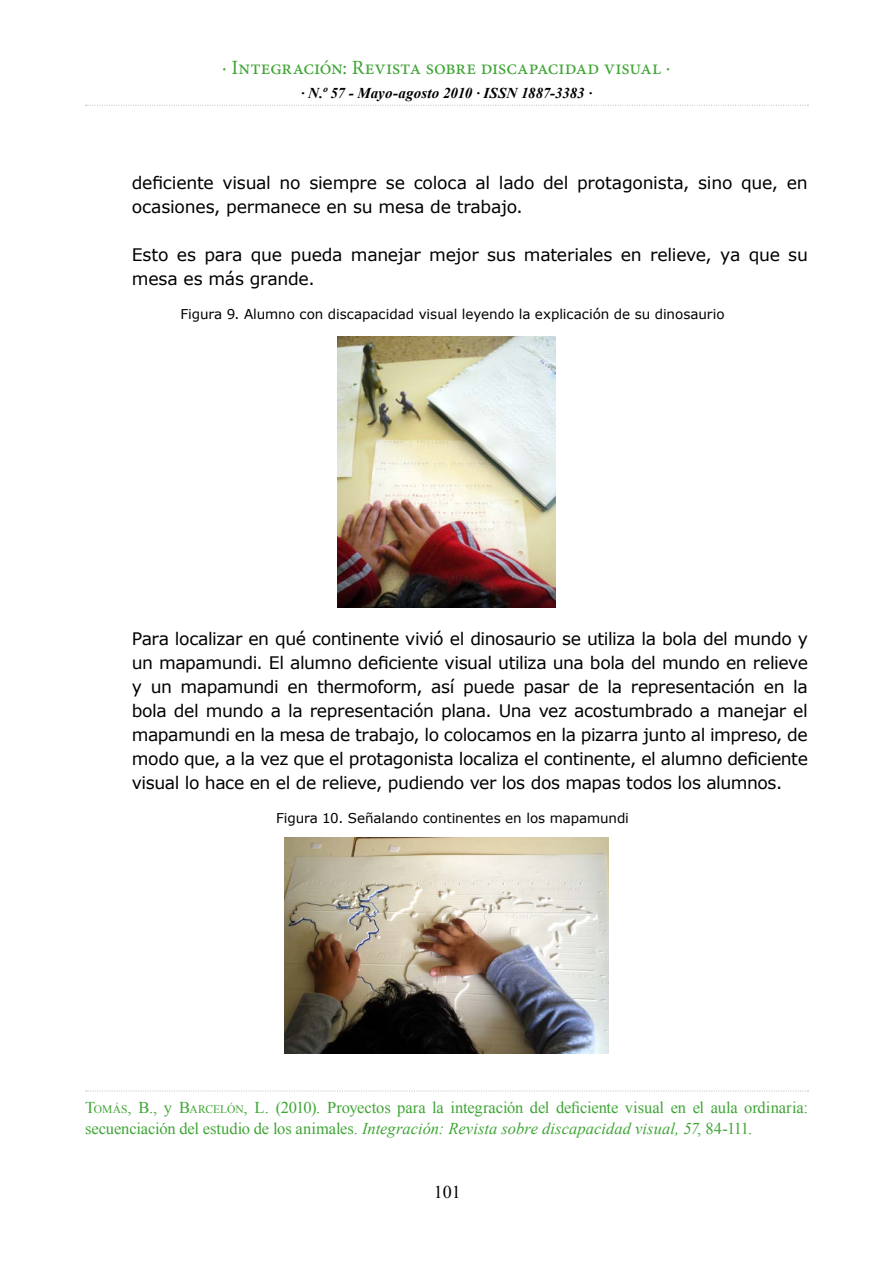
<style>
.page{position:relative;width:893px;height:1263px;background:#fff}
.page>*{position:absolute;margin:0;border:0;box-sizing:border-box;transform-origin:0 0}
.t1{font:20.25px "Minion Pro";letter-spacing:-.005em;color:#3fa535}
.t2{font:18px "Times New Roman";color:#000}
.t3{font:17.25px/24px "Verdana";letter-spacing:-.015em;color:#000}
.t4{font:16.5px/21px "Times New Roman";letter-spacing:-.01em;color:#3fa535}
.t5{font:italic 700 15px "Times New Roman";color:#000}
.t6{font:13.5px "Verdana";letter-spacing:-.005em;color:#000}
.s1{font-style:inherit}
.s2{font-size:11.55px}
.s3{font-style:italic}
</style>
<div class="page">
<svg style="left:86px;top:105px;width:722px;height:1px"></svg>
<img style="left:338px;top:337px;width:217px;height:270px">
<img style="left:285px;top:837px;width:324px;height:216px">
<svg style="left:86px;top:1090px;width:723px;height:1px"></svg>
<p class="t1" style="left:222px;top:54px;width:450px">· Integración: Revista sobre discapacidad visual ·</p>
<p class="t5" style="left:301px;top:83px;width:293px">· N.º 57 - Mayo-agosto 2010 · ISSN 1887-3383 ·</p>
<p class="t3" style="left:132px;top:170px;width:677px">deficiente visual no siempre se coloca al lado del protagonista, sino que, en ocasiones, permanece en su mesa de trabajo.</p>
<p class="t3" style="left:132px;top:242px;width:678px">Esto es para que pueda manejar mejor sus materiales en relieve, ya que su mesa es más grande.</p>
<p class="t6" style="left:181px;top:305px;width:546px">Figura 9. Alumno con discapacidad visual leyendo la explicación de su dinosaurio</p>
<p class="t3" style="left:132px;top:626px;width:678px;text-align:justify">Para localizar en qué continente vivió el dinosaurio se utiliza la bola del mundo y un mapamundi. El alumno deficiente visual utiliza una bola del mundo en relieve y un mapamundi en thermoform, así puede pasar de la representación en la bola del mundo a la representación plana. Una vez acostumbrado a manejar el mapamundi en la mesa de trabajo, lo colocamos en la pizarra junto al impreso, de modo que, a la vez que el protagonista localiza el continente, el alumno deficiente visual lo hace en el de relieve, pudiendo ver los dos mapas todos los alumnos.</p>
<p class="t6" style="left:276px;top:809px;width:354px">Figura 10. Señalando continentes en los mapamundi</p>
<p class="t4" style="left:85px;top:1096px;width:724px"><span class="s1">T</span><span class="s2">OMÁS</span>, B., y <span class="s1">B</span><span class="s2">ARCELÓN</span>, L. (2010). Proyectos para la integración del deficiente visual en el aula ordinaria: secuenciación del estudio de los animales. <span class="s3">Integración: Revista sobre discapacidad visual, 57</span>, 84-111.</p>
<p class="t2" style="left:434px;top:1180px;width:28px">101</p>
</div>
